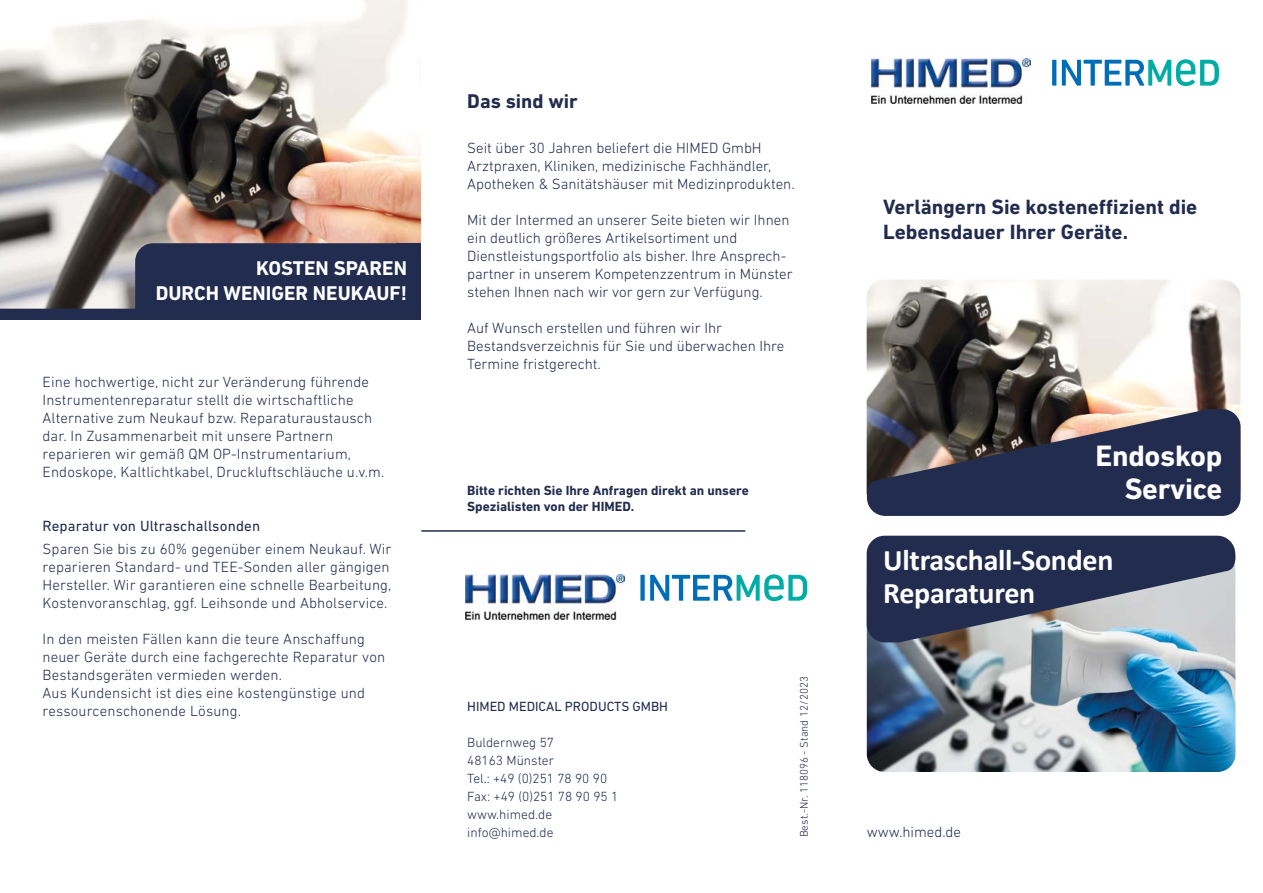
<style>
.page{position:relative;width:1263px;height:893px;background:#fff}
.page>*{position:absolute;margin:0;border:0;box-sizing:border-box;transform-origin:0 0}
.t1{font:700 30px/33px "Calibri";letter-spacing:-.01em;color:#fff}
.t2{font:700 30px/33px "DIN Next LT Pro";letter-spacing:-.01em;color:#fff;text-align:right}
.t3{font:700 21px/25.2px "DIN Next LT Pro";color:#212c4e}
.t4{font:700 20.25px/24.3px "DIN Next LT Pro";color:#fff;text-align:right}
.t5{font:700 20.25px "DIN Next LT Pro";color:#212c4e}
.t6{font:300 15px/18px "DIN Next LT Pro";color:#212c4e}
.t7{font:15px "DIN Next LT Pro";letter-spacing:.01em;color:#212c4e}
.t8{font:300 13.5px/18px "DIN Next LT Pro";color:#212c4e}
.t9{font:700 13.5px/16.2px "DIN Next LT Pro";color:#212c4e}
.t10{font:13.5px "DIN Next LT Pro";color:#212c4e}
.t11{font:300 11.25px "DIN Next LT Pro";color:#212c4e}
</style>
<div class="page">
<img style="left:867px;top:280px;width:373px;height:129px">
<hr style="left:422px;top:530px;width:323px;height:2px;background:#212c4e">
<img style="left:0;top:0;width:421px;height:309px">
<svg style="left:640px;top:574px;width:167px;height:27px"></svg>
<svg style="left:1052px;top:59px;width:167px;height:27px"></svg>
<img style="left:466px;top:575px;width:159px;height:45px">
<img style="left:872px;top:58px;width:159px;height:45px">
<div style="left:135px;top:243px;width:286px;height:84px;background:#212c4e;border-radius:18px"></div>
<div style="left:0;top:309px;width:421px;height:12px;background:#212c4e"></div>
<div style="left:396px;top:243px;width:25px;height:78px;background:#212c4e"></div>
<div style="left:0;top:321px;width:421px;height:49px;background:#fff"></div>
<svg style="left:866px;top:409px;width:374px;height:107px;background:#383c51"></svg>
<img style="left:867px;top:642px;width:368px;height:130px">
<svg style="left:867px;top:536px;width:369px;height:106px;background:#535c74"></svg>
<h3 class="t4" style="left:156px;top:256px;width:253px">KOSTEN SPAREN<br>DURCH WENIGER NEUKAUF!</h3>
<p class="t6" style="left:43px;top:373px;width:343px">Eine hochwertige, nicht zur Veränderung führende Instrumentenreparatur stellt die wirtschaftliche Alternative zum Neukauf bzw. Reparaturaustausch dar. In Zusammenarbeit mit unsere Partnern reparieren wir gemäß QM OP-Instrumentarium, Endoskope, Kaltlichtkabel, Druckluftschläuche u.v.m.</p>
<p class="t7" style="left:43px;top:517px;width:219px">Reparatur von Ultraschallsonden</p>
<p class="t6" style="left:43px;top:539px;width:350px;text-align:justify">Sparen Sie bis zu 60% gegenüber einem Neukauf. Wir reparieren Standard- und TEE-Sonden aller gängigen Hersteller. Wir garantieren eine schnelle Bearbeitung, Kostenvoranschlag, ggf. Leihsonde und Abholservice.</p>
<p class="t6" style="left:43px;top:629px;width:344px">In den meisten Fällen kann die teure Anschaffung neuer Geräte durch eine fachgerechte Reparatur von Bestandsgeräten vermieden werden.<br>Aus Kundensicht ist dies eine kostengünstige und ressourcenschonende Lösung.</p>
<h3 class="t5" style="left:467px;top:89px;width:112px">Das sind wir</h3>
<p class="t6" style="left:467px;top:139px;width:329px">Seit über 30 Jahren beliefert die HIMED GmbH<br>Arztpraxen, Kliniken, medizinische Fachhändler,<br>Apotheken &amp; Sanitätshäuser mit Medizinprodukten.</p>
<p class="t6" style="left:467px;top:211px;width:327px">Mit der Intermed an unserer Seite bieten wir Ihnen ein deutlich größeres Artikelsortiment und Dienstleistungsportfolio als bisher. Ihre Ansprech&shy;partner in unserem Kompetenzzentrum in Münster stehen Ihnen nach wir vor gern zur Verfügung.</p>
<p class="t6" style="left:467px;top:319px;width:319px">Auf Wunsch erstellen und führen wir Ihr<br>Bestandsverzeichnis für Sie und überwachen Ihre<br>Termine fristgerecht.</p>
<p class="t9" style="left:467px;top:482px;width:283px">Bitte richten Sie Ihre Anfragen direkt an unsere<br>Spezialisten von der HIMED.</p>
<p class="t10" style="left:467px;top:699px;width:202px">HIMED MEDICAL PRODUCTS GMBH</p>
<p class="t8" style="left:467px;top:733px;width:152px">Buldernweg 57<br>48163 Münster<br>Tel.: +49 (0)251 78 90 90<br>Fax: +49 (0)251 78 90 95 1 www.himed.de info@himed.de</p>
<p class="t11" style="left:798px;top:837px;width:162px;rotate:-90deg">Best.-Nr. 118096 - Stand 12/2023</p>
<h2 class="t3" style="left:883px;top:194px;width:316px">Verlängern Sie kosteneffizient die<br>Lebensdauer Ihrer Geräte.</h2>
<h1 class="t2" style="left:1095px;top:440px;width:128px">Endoskop<br>Service</h1>
<h1 class="t1" style="left:883px;top:543px;width:232px">Ultraschall-Sonden<br>Reparaturen</h1>
<p class="t6" style="left:867px;top:823px;width:96px">www.himed.de</p>
</div>
